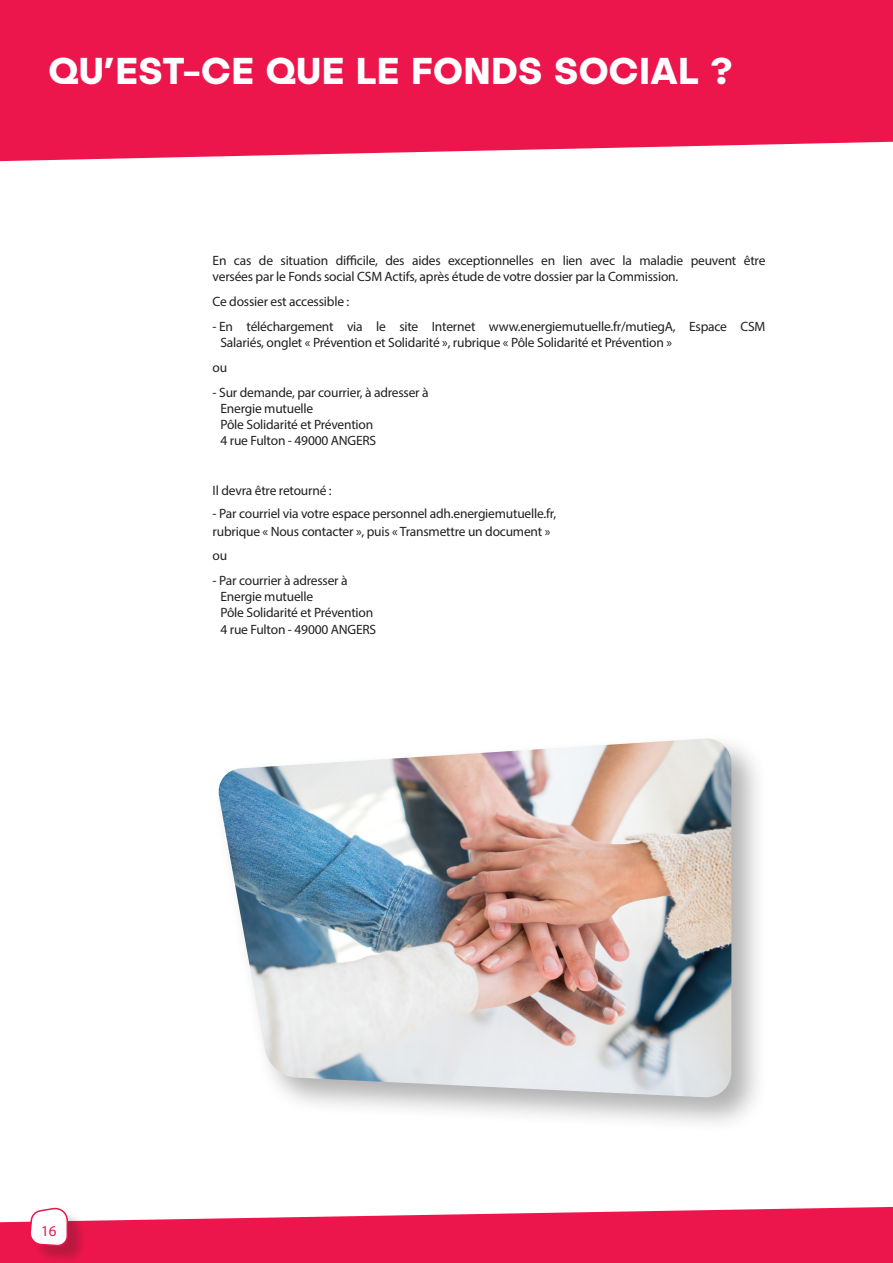
<style>
.page{position:relative;width:893px;height:1263px;background:#fff}
.page>*{position:absolute;margin:0;border:0;box-sizing:border-box;transform-origin:0 0}
.t1{font:700 37.5px "Publica Sans";letter-spacing:.01em;color:#fff}
.t2{font:15px "Myriad Pro";color:#ed164c}
.t3{font:13.5px/16.2px "Myriad Pro";letter-spacing:-.015em;color:#231f20}
</style>
<div class="page">
<div style="left:0;top:0;width:893px;height:161px;background:#ed164c"></div>
<div style="left:213px;top:732px;width:555px;height:402px;background:#231f20;opacity:.35"></div>
<img style="left:216px;top:738px;width:515px;height:360px">
<svg style="left:0;top:1207px;width:893px;height:56px;background:#ef3362"></svg>
<div style="left:32px;top:1210px;width:55px;height:53px;background:#231f20;opacity:.25"></div>
<svg style="left:28px;top:1207px;width:41px;height:40px"></svg>
<p class="t1" style="left:48px;top:46px;width:686px">QU’EST-CE QUE LE FONDS SOCIAL ?</p>
<p class="t3" style="left:213px;top:252px;width:554px">En cas de situation difficile, des aides exceptionnelles en lien avec la maladie peuvent être versées par le Fonds social CSM Actifs, après étude de votre dossier par la Commission.</p>
<p class="t3" style="left:213px;top:293px;width:138px">Ce dossier est accessible :</p>
<p class="t3" style="left:220px;top:318px;width:546px;text-indent:-8px">- En téléchargement via le site Internet www.energiemutuelle.fr/mutiegA, Espace CSM<br>Salariés, onglet « Prévention et Solidarité », rubrique « Pôle Solidarité et Prévention »</p>
<p class="t3" style="left:213px;top:359px;width:16px">ou</p>
<p class="t3" style="left:220px;top:384px;width:210px;text-indent:-8px">- Sur demande, par courrier, à adresser à<br>Energie mutuelle<br>Pôle Solidarité et Prévention<br>4 rue Fulton - 49000 ANGERS</p>
<p class="t3" style="left:213px;top:482px;width:121px">Il devra être retourné :</p>
<p class="t3" style="left:213px;top:505px;width:345px">- Par courriel via votre espace personnel adh.energiemutuelle.fr,</p>
<p class="t3" style="left:213px;top:523px;width:339px">rubrique « Nous contacter », puis « Transmettre un document »</p>
<p class="t3" style="left:213px;top:547px;width:16px">ou</p>
<p class="t3" style="left:220px;top:572px;width:157px;text-indent:-8px">- Par courrier à adresser à<br>Energie mutuelle<br>Pôle Solidarité et Prévention<br>4 rue Fulton - 49000 ANGERS</p>
<p class="t2" style="left:41px;top:1222px;width:17px">16</p>
</div>
